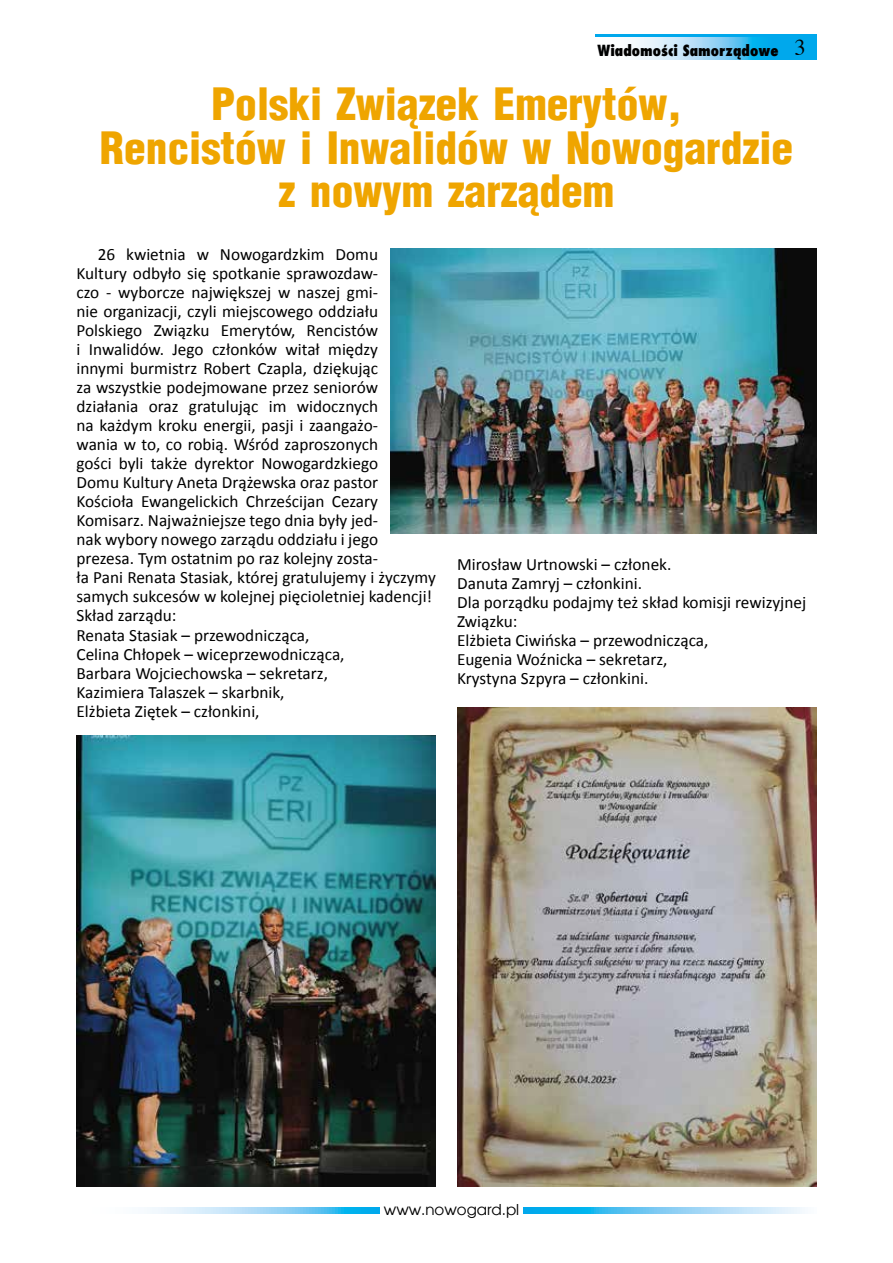
<style>
.page{position:relative;width:893px;height:1263px;background:#fff}
.page>*{position:absolute;margin:0;border:0;box-sizing:border-box;transform-origin:0 0}
.t1{font:900 43.5px/43.5px "Switzerland Cond";color:#efa500;text-align:center}
.t2{font:17.25px/19px "Calibri";color:#000}
.t3{font:800 15px "Fujiyama";color:#000}
.t4{font:15px "Avalon";color:#000}
.s1{font-family:"Times";font-weight:400;font-size:22.5px}
</style>
<div class="page">
<svg style="left:147px;top:1207px;width:658px;height:6px;background:#81d0f4"></svg>
<div style="left:380px;top:1203px;width:143px;height:15px;background:#fff"></div>
<div style="left:595px;top:34px;width:221px;height:26px;background:#00a8ec"></div>
<svg style="left:595px;top:37px;width:161px;height:23px;background:#bae3f8"></svg>
<img style="left:77px;top:736px;width:359px;height:450px">
<img style="left:457px;top:707px;width:359px;height:479px">
<img style="left:391px;top:249px;width:425px;height:284px">
<p class="t3" style="left:598px;top:40px;width:210px">Wiadomości Samorządowe <span class="s1">3</span></p>
<h1 class="t1" style="left:100px;top:81px;width:695px">Polski Związek Emerytów,<br>Rencistów i Inwalidów w Nowogardzie z nowym zarządem</h1>
<p class="t2" style="left:77px;top:244px;width:361px;text-indent:21px">26 kwietnia w Nowogardzkim Domu<br>Kultury odbyło się spotkanie sprawozdaw-<br>czo - wyborcze największej w naszej gmi-<br>nie organizacji, czyli miejscowego oddziału Polskiego Związku Emerytów, Rencistów<br>i Inwalidów. Jego członków witał między<br>innymi burmistrz Robert Czapla, dziękując<br>za wszystkie podejmowane przez seniorów działania oraz gratulując im widocznych<br>na każdym kroku energii, pasji i zaangażo-<br>wania w to, co robią. Wśród zaproszonych<br>gości byli także dyrektor Nowogardzkiego<br>Domu Kultury Aneta Drążewska oraz pastor Kościoła Ewangelickich Chrześcijan Cezary Komisarz. Najważniejsze tego dnia były jed-<br>nak wybory nowego zarządu oddziału i jego prezesa. Tym ostatnim po raz kolejny zosta-<br>ła Pani Renata Stasiak, której gratulujemy i życzymy samych sukcesów w kolejnej pięcioletniej kadencji!<br>Skład zarządu:<br>Renata Stasiak – przewodnicząca,<br>Celina Chłopek – wiceprzewodnicząca,<br>Barbara Wojciechowska – sekretarz,<br>Kazimiera Talaszek – skarbnik,<br>Elżbieta Ziętek – członkini,</p>
<p class="t2" style="left:457px;top:555px;width:350px">Mirosław Urtnowski – członek.<br>Danuta Zamryj – członkini.<br>Dla porządku podajmy też skład komisji rewizyjnej<br>Związku:<br>Elżbieta Ciwińska – przewodnicząca,<br>Eugenia Woźnicka – sekretarz,<br>Krystyna Szpyra – członkini.</p>
<p class="t4" style="left:384px;top:1200px;width:137px">www.nowogard.pl</p>
</div>
